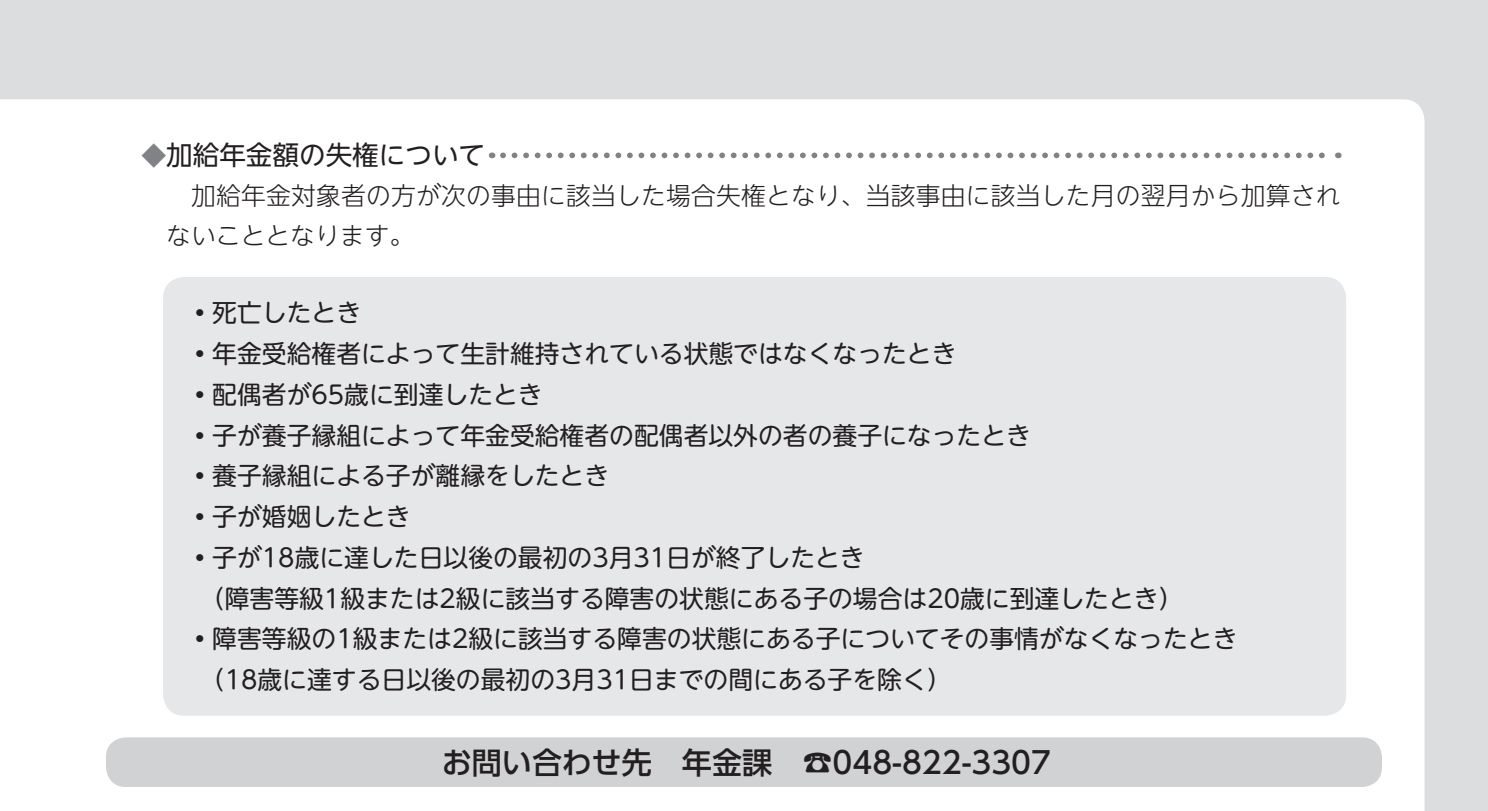
<style>
.page{position:relative;width:1488px;height:811px;background:#fff}
.page>*{position:absolute;margin:0;border:0;box-sizing:border-box;transform-origin:0 0}
.t1{font:30px "UD Shin Go Pro Medium 90 pv RKSJ H";color:#231f20}
.t2{font:26.5px "UD Shin Go NT Pr 6 N Reg 90 pv RKSJ H";color:#231f20}
.t3{font:24.75px "UD Shin M Go Pro Regular 90 pv RKSJ H";color:#231f20}
.t4{font:24.75px/40.8px "UD Shin Go NT Pr 6 N Light 90 pv RKSJ H";letter-spacing:.005em;color:#231f20}
.s1{font-family:"UD Shin Go NT Pr 6 N Light 90 pv RKSJ H";font-size:24.75px;color:#808285}
</style>
<div class="page">
<div style="left:0;top:0;width:1487px;height:811px;background:#dcdddf"></div>
<div style="left:0;top:99px;width:1424px;height:712px;background:#fff"></div>
<svg style="left:503px;top:152px;width:835px;height:6px;background:#d1d1d2"></svg>
<div style="left:163px;top:277px;width:1183px;height:439px;background:#e6e7e9;border-radius:21px"></div>
<div style="left:106px;top:737px;width:1276px;height:50px;background:#d1d2d4;border-radius:20px"></div>
<p class="t2" style="left:141px;top:145px;width:345px"><span class="s1">◆</span>加給年金額の失権について</p>
<p class="t4" style="left:166px;top:178px;width:1176px">　加給年金対象者の方が次の事由に該当した場合失権となり、当該事由に該当した月の翌月から加算されないこととなります。</p>
<p class="t3" style="left:187px;top:304px;width:175px">・死亡したとき</p>
<p class="t3" style="left:187px;top:344px;width:770px">・年金受給権者によって生計維持されている状態ではなくなったとき</p>
<p class="t3" style="left:187px;top:385px;width:357px">・配偶者が65歳に到達したとき</p>
<p class="t3" style="left:187px;top:426px;width:845px">・子が養子縁組によって年金受給権者の配偶者以外の者の養子になったとき</p>
<p class="t3" style="left:187px;top:467px;width:423px">・養子縁組による子が離縁をしたとき</p>
<p class="t3" style="left:187px;top:507px;width:225px">・子が婚姻したとき</p>
<p class="t3" style="left:187px;top:548px;width:679px">・子が18歳に達した日以後の最初の3月31日が終了したとき</p>
<p class="t3" style="left:200px;top:589px;width:985px">（障害等級1級または2級に該当する障害の状態にある子の場合は20歳に到達したとき）</p>
<p class="t3" style="left:187px;top:630px;width:1051px">・ 障害等級の1級または2級に該当する障害の状態にある子についてその事情がなくなったとき</p>
<p class="t3" style="left:200px;top:670px;width:753px">（18歳に達する日以後の最初の3月31日までの間にある子を除く）</p>
<p class="t1" style="left:442px;top:751px;width:610px">お問い合わせ先　年金課　☎048-822-3307</p>
</div>
